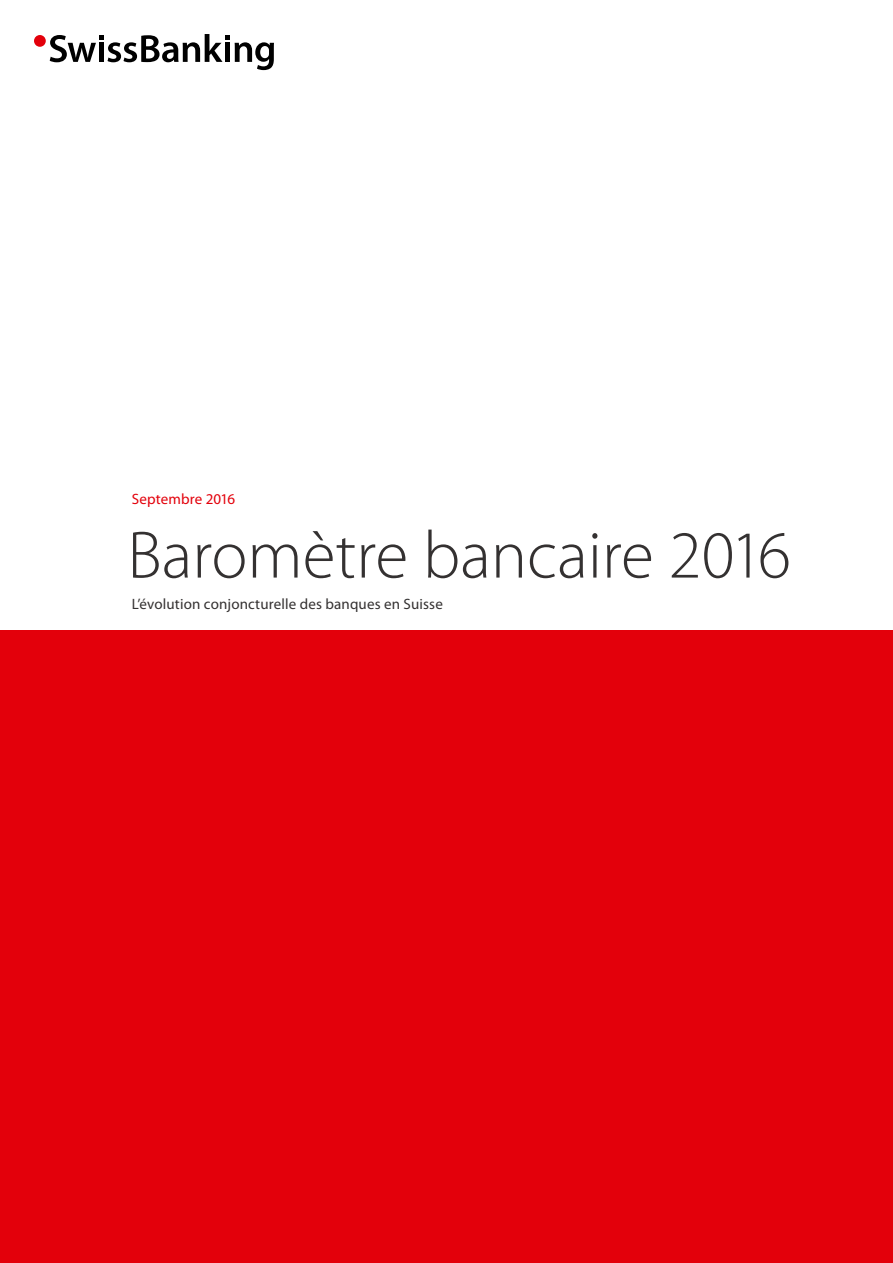
<style>
.page{position:relative;width:893px;height:1263px;background:#fff}
.page>*{position:absolute;margin:0;border:0;box-sizing:border-box;transform-origin:0 0}
.DOKUMENT-TITEL__Fron{font:300 67.5px "Myriad Pro";color:#343131}
.Body_Flattersatz{font:15px "Myriad Pro";letter-spacing:.01em;color:#343131}
.Body_Flattersatz-2{font:15px "Myriad Pro";letter-spacing:.01em;color:#e3000b}
</style>
<div class="page">
<svg style="left:50px;top:34px;width:224px;height:36px"></svg>
<div style="left:34px;top:35px;width:12px;height:12px;background:#e3000b;border-radius:50%"></div>
<div style="left:0;top:630px;width:893px;height:633px;background:#e3000b"></div>
<p class="Body_Flattersatz-2" style="left:132px;top:491px;width:105px">Septembre 2016</p>
<p class="DOKUMENT-TITEL__Fron" style="left:128px;top:518px;width:665px">Baromètre bancaire 2016</p>
<p class="Body_Flattersatz" style="left:132px;top:596px;width:313px">L’évolution conjoncturelle des banques en Suisse</p>
</div>
